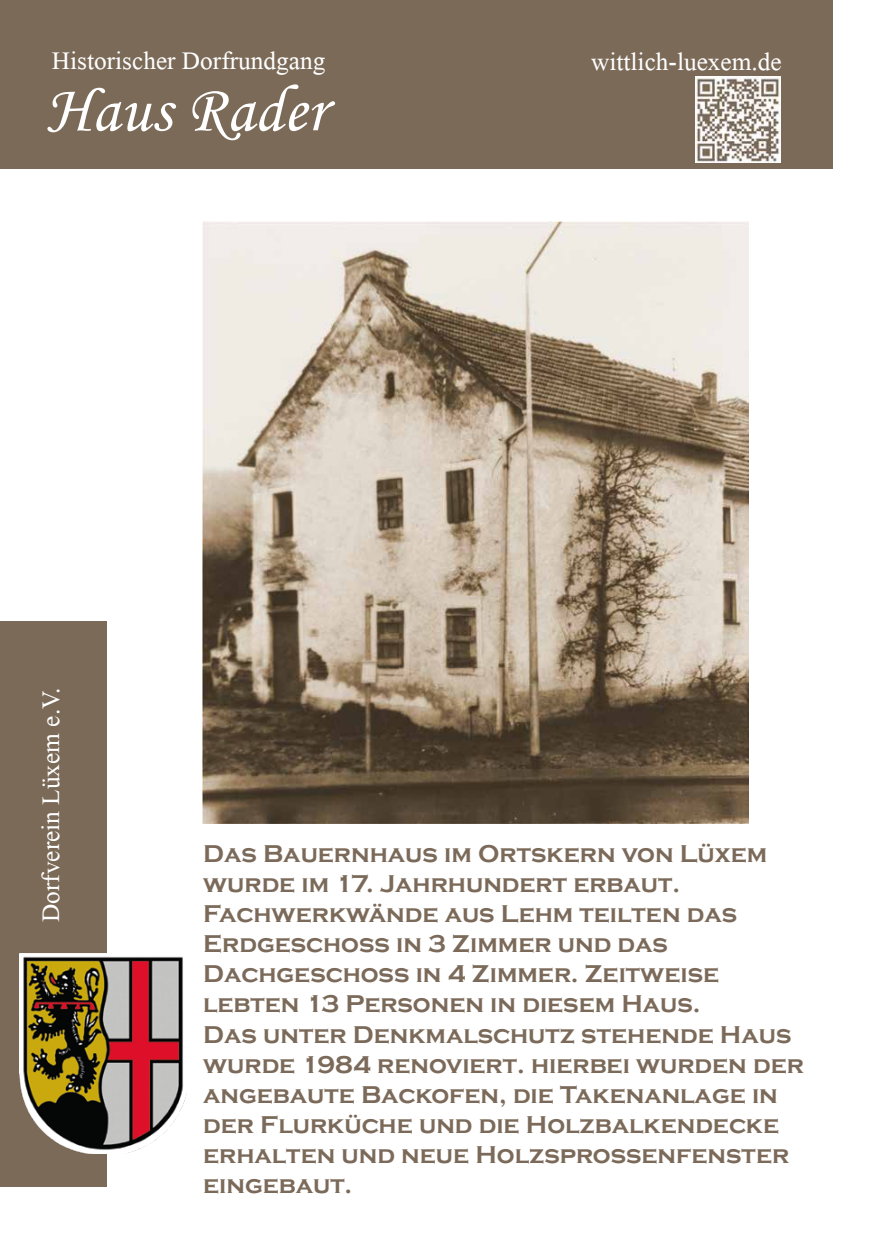
<style>
.page{position:relative;width:886px;height:1241px;background:#fff}
.page>*{position:absolute;margin:0;border:0;box-sizing:border-box;transform-origin:0 0}
.t1{font:66.75px "Monotype Corsiva";color:#fff}
.t2{font:37.75px "Microsoft Himalaya";color:#fff}
.t3{font:700 25px/30px "Copperplate Gothic";color:#7b6a59}
</style>
<div class="page">
<div style="left:0;top:0;width:833px;height:169px;background:#7b6a58"></div>
<div style="left:0;top:621px;width:106px;height:565px;background:#7b6a58"></div>
<img style="left:19px;top:953px;width:168px;height:200px">
<img style="left:203px;top:221px;width:545px;height:602px">
<img style="left:695px;top:77px;width:85px;height:85px">
<h2 class="t2" style="left:52px;top:34px;width:275px">Historischer Dorfrundgang</h2>
<h1 class="t1" style="left:46px;top:69px;width:282px">Haus Rader</h1>
<h2 class="t2" style="left:591px;top:35px;width:192px">wittlich-luexem.de</h2>
<h2 class="t2" style="left:24px;top:922px;width:236px;rotate:-90deg">Dorfverein Lüxem e.V.</h2>
<p class="t3" style="left:203px;top:839px;width:602px">Das Bauernhaus im Ortskern von Lüxem wurde im 17. Jahrhundert erbaut.<br>Fachwerkwände aus Lehm teilten das Erdgeschoss in 3 Zimmer und das Dachgeschoss in 4 Zimmer. Zeitweise lebten 13 Personen in diesem Haus.<br>Das unter Denkmalschutz stehende Haus wurde 1984 renoviert. hierbei wurden der angebaute Backofen, die Takenanlage in der Flurküche und die Holzbalkendecke erhalten und neue Holzsprossenfenster eingebaut.</p>
</div>
